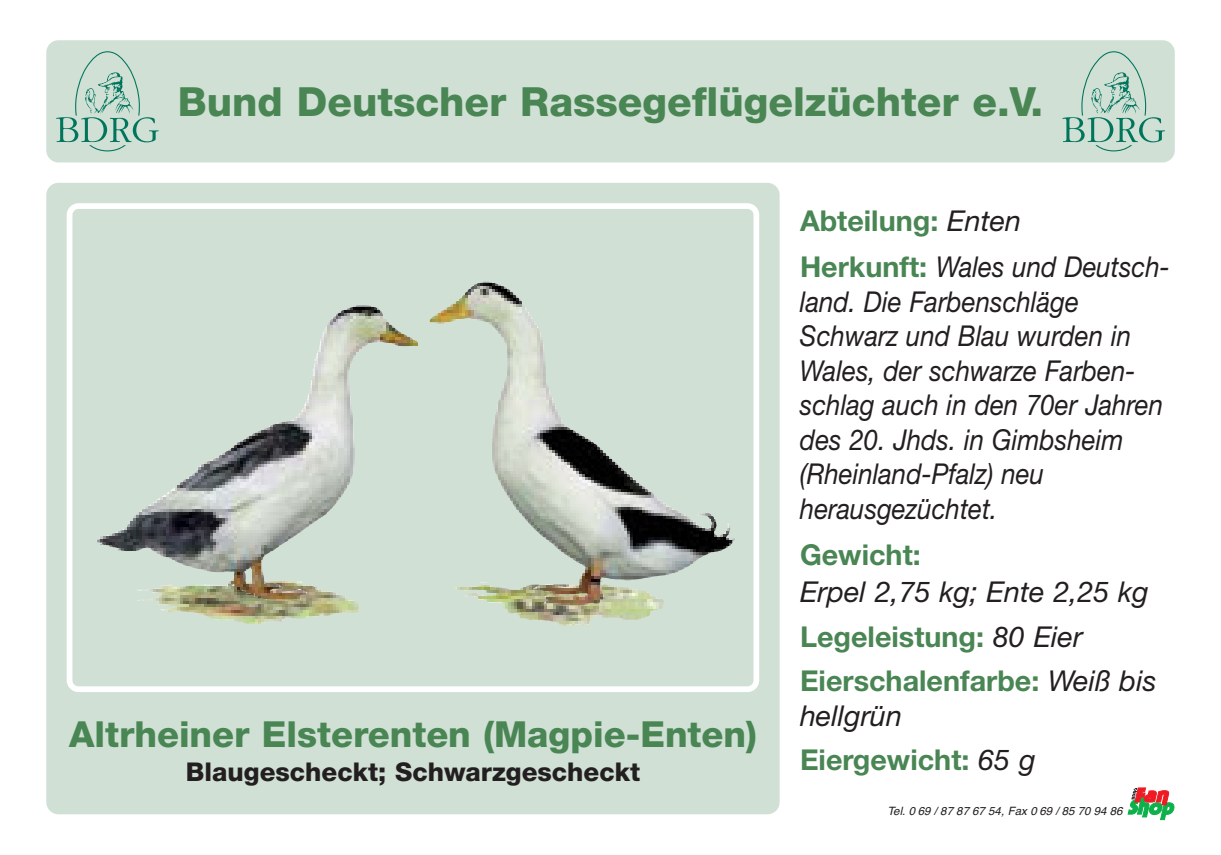
<style>
.page{position:relative;width:1221px;height:855px;background:#fff}
.page>*{position:absolute;margin:0;border:0;box-sizing:border-box;transform-origin:0 0}
.t1{font:800 40.2px "Helvetica Neue";color:#498654}
.t2{font:800 36px "Helvetica Neue";color:#498654}
.t3{font:italic 28.8px/34.5px "Helvetica Neue";color:#231f20;scale:.9 1}
.t4{font:italic 28.8px/44.7px "Helvetica Neue";color:#231f20}
.t5{font:700 28.8px/44.7px "Helvetica Neue";color:#498654}
.t6{font:800 25.8px "Helvetica Neue";color:#231f20}
.t7{font:italic 11.4px "Helvetica";color:#231f20}
.s1{font-weight:700;font-style:normal;color:#498654}
.s2{font-weight:400;font-style:italic;color:#231f20}
</style>
<div class="page">
<div style="left:46px;top:183px;width:734px;height:631px;background:#d0e0d5;border-radius:12px"></div>
<div style="left:46px;top:40px;width:1129px;height:122px;background:#d0e0d5;border-radius:12px"></div>
<svg style="left:67px;top:203px;width:692px;height:489px"></svg>
<svg style="left:1128px;top:788px;width:46px;height:32px"></svg>
<svg style="left:56px;top:51px;width:103px;height:100px"></svg>
<svg style="left:1062px;top:51px;width:103px;height:100px"></svg>
<img style="left:142px;top:581px;width:138px;height:20px">
<img style="left:455px;top:582px;width:126px;height:21px">
<img style="left:247px;top:305px;width:110px;height:132px">
<img style="left:430px;top:281px;width:78px;height:149px">
<h1 class="t1" style="left:178px;top:87px;width:867px">Bund Deutscher Rassegeflügelzüchter e.V.</h1>
<p class="t2" style="left:69px;top:721px;width:689px">Altrheiner Elsterenten (Magpie-Enten)</p>
<p class="t6" style="left:186px;top:763px;width:456px">Blaugescheckt; Schwarzgescheckt</p>
<p class="t4" style="left:800px;top:200px;width:371px;line-height:46.8px"><span class="s1">Abteilung:</span> Enten<br><span class="s1">Herkunft:</span> Wales und Deutsch-</p>
<p class="t3" style="left:800px;top:287px;width:405px">land. Die Farbenschläge<br>Schwarz und Blau wurden in<br>Wales, der schwarze Farben&shy;schlag auch in den 70er Jahren des 20. Jhds. in Gimbsheim (Rheinland-Pfalz) neu herausgezüchtet.</p>
<p class="t5" style="left:800px;top:535px;width:122px">Gewicht:</p>
<p class="t4" style="left:800px;top:572px;width:358px">Erpel 2,75 kg; Ente 2,25 kg<br><span class="s1">Legeleistung:</span> 80 Eier<br><span class="s1">Eierschalenfarbe:</span> Weiß bis</p>
<p class="t5" style="left:800px;top:696px;width:237px"><span class="s2">hellgrün<br></span>Eiergewicht: <span class="s2">65 g</span></p>
<p class="t7" style="left:887px;top:806px;width:237px">Tel. 0 69 / 87 87 67 54, Fax 0 69 / 85 70 94 86</p>
</div>
